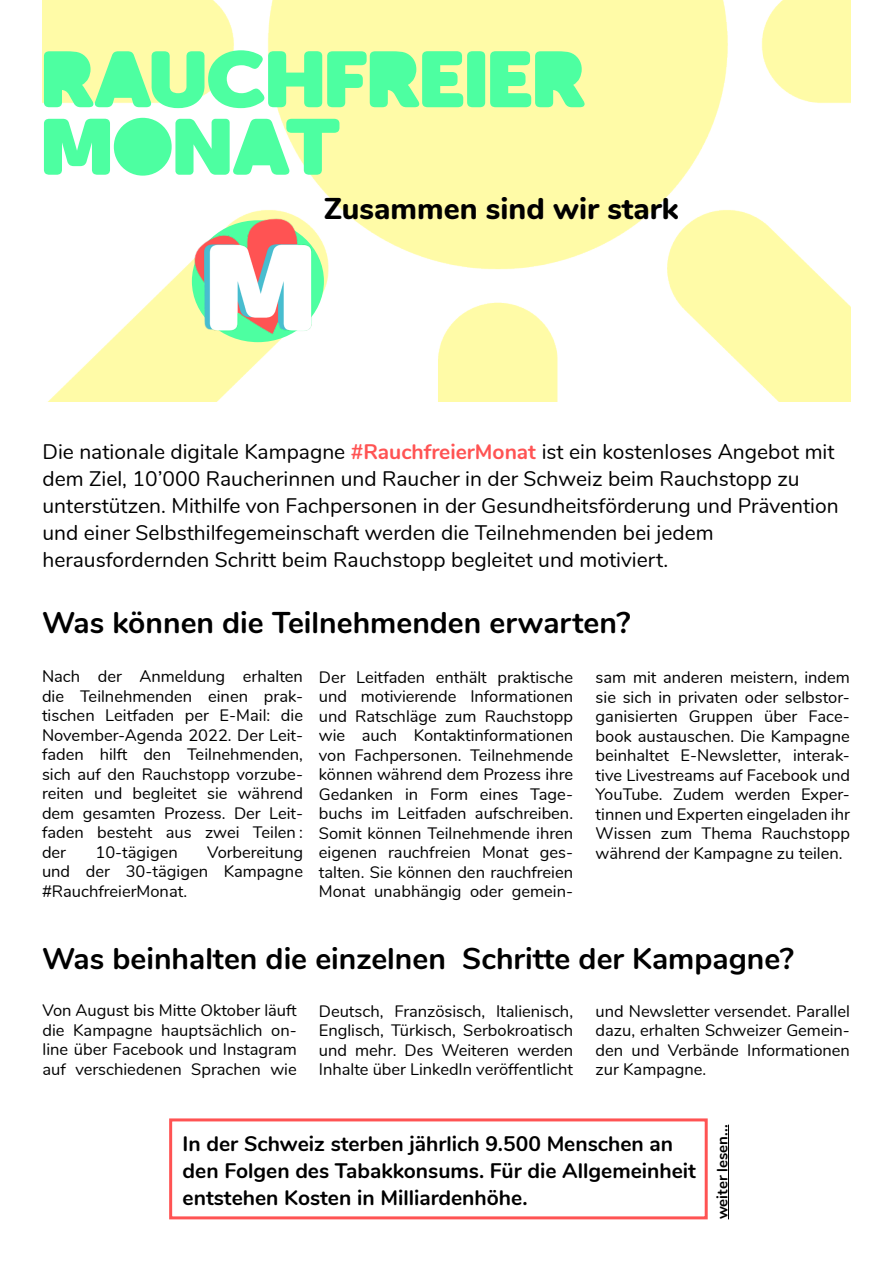
<style>
.page{position:relative;width:893px;height:1263px;background:#fff}
.page>*{position:absolute;margin:0;border:0;box-sizing:border-box;transform-origin:0 0}
.t1{font:82.5px/67.5px "Sofia";color:#4dffa1}
.t2{font:700 30px "Nunito";color:#000}
.t3{font:800 30px "Nunito";color:#000}
.t4{font:21px/27px "Nunito";color:#000}
.t5{font:700 21px/27px "Nunito";color:#000}
.t6{font:16.5px/19.5px "Nunito";color:#000;text-align:justify}
.t7{font:700 15px "Nunito";color:#000}
.s1{font-weight:700;color:#ff5353}
</style>
<div class="page">
<img style="left:43px;top:0;width:807px;height:402px">
<img style="left:189px;top:211px;width:129px;height:129px">
<div style="left:169px;top:1118px;width:539px;height:101px;border:3px solid #ff5353"></div>
<hr style="left:728px;top:1124px;width:1px;height:95px;background:#000">
<h1 class="t1" style="left:41px;top:46px;width:542px">RAUCHFREIER<br>MONAT</h1>
<h2 class="t3" style="left:324px;top:186px;width:356px">Zusammen sind wir stark</h2>
<p class="t4" style="left:43px;top:437px;width:798px">Die nationale digitale Kampagne <span class="s1">#RauchfreierMonat</span> ist ein kostenloses Angebot mit dem Ziel, 10’000 Raucherinnen und Raucher in der Schweiz beim Rauchstopp zu unterstützen. Mithilfe von Fachpersonen in der Gesundheitsförderung und Prävention und einer Selbsthilfegemeinschaft werden die Teilnehmenden bei jedem herausfordernden Schritt beim Rauchstopp begleitet und motiviert.</p>
<h2 class="t2" style="left:42px;top:600px;width:590px">Was können die Teilnehmenden erwarten?</h2>
<p class="t6" style="left:42px;top:666px;width:263px">Nach der Anmeldung erhalten die Teilnehmenden einen prak&shy;tischen Leitfaden per E-Mail: die November-Agenda 2022. Der Leit&shy;faden hilft den Teilnehmenden, sich auf den Rauchstopp vorzube&shy;reiten und begleitet sie während dem gesamten Prozess. Der Leit&shy;faden besteht aus zwei Teilen : der</p>
<p class="t6" style="left:95px;top:841px;width:84px">10-tägigen</p>
<p class="t6" style="left:42px;top:841px;width:263px;text-indent:165px">Vorbereitung und der 30-tägigen Kampagne #RauchfreierMonat.</p>
<p class="t6" style="left:319px;top:666px;width:256px">Der Leitfaden enthält praktische und motivierende Informationen und Ratschläge zum Rauchstopp wie auch Kontaktinformationen von Fachpersonen. Teilnehmende können während dem Prozess ihre Gedanken in Form eines Tage&shy;buchs im Leitfaden aufschreiben.<br>Somit können Teilnehmende ihren eigenen rauchfreien Monat ges&shy;talten. Sie können den rauchfreien Monat unabhängig oder gemein-</p>
<p class="t6" style="left:596px;top:667px;width:256px">sam mit anderen meistern, indem sie sich in privaten oder selbstor&shy;ganisierten Gruppen über Face&shy;book austauschen. Die Kampagne beinhaltet E-Newsletter, interak&shy;tive Livestreams auf Facebook und YouTube. Zudem werden Exper&shy;tinnen und Experten eingeladen ihr Wissen zum Thema Rauchstopp während der Kampagne zu teilen.</p>
<h2 class="t2" style="left:42px;top:937px;width:753px">Was beinhalten die einzelnen Schritte der Kampagne?</h2>
<p class="t6" style="left:43px;top:1000px;width:256px">Von August bis Mitte Oktober läuft die Kampagne hauptsächlich on&shy;line über Facebook und Instagram auf verschiedenen Sprachen wie</p>
<p class="t6" style="left:319px;top:1000px;width:256px">Deutsch, Französisch, Italienisch, Englisch, Türkisch, Serbokroatisch und mehr. Des Weiteren werden Inhalte über LinkedIn veröffentlicht</p>
<p class="t6" style="left:596px;top:1000px;width:256px">und Newsletter versendet. Parallel dazu, erhalten Schweizer Gemein&shy;den und Verbände Informationen zur Kampagne.</p>
<p class="t5" style="left:183px;top:1128px;width:515px">In der Schweiz sterben jährlich 9.500 Menschen an den Folgen des Tabakkonsums. Für die Allgemeinheit entstehen Kosten in Milliardenhöhe.</p>
<p class="t7" style="left:711px;top:1219px;width:96px;rotate:-90deg">weiter lesen...</p>
</div>
